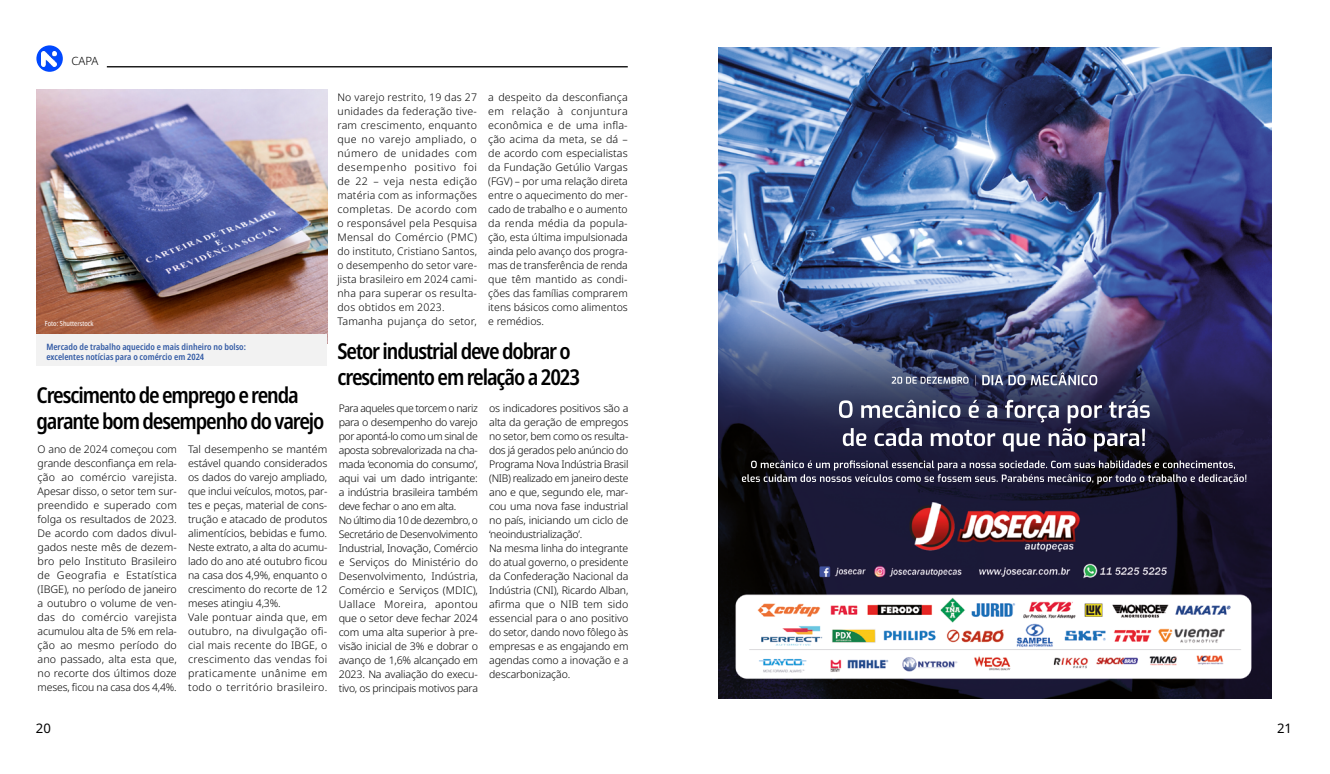
<style>
.page{position:relative;width:1330px;height:774px;background:#fff}
.page>*{position:absolute;margin:0;border:0;box-sizing:border-box;transform-origin:0 0}
.t1{font:600 condensed 21.88px/26.2px "Noto Sans";letter-spacing:-.05em;color:#000}
.t2{font:13.12px "Noto Sans";color:#000}
.t3{font:300 11.38px "Noto Sans";color:#000}
.t4{font:300 10.5px/14px "Noto Sans";letter-spacing:-.01em;color:#000}
.t5{font:300 10.5px/14px "Noto Sans";letter-spacing:.02em;color:#000}
.t6{font:600 condensed 8.75px/10.5px "Noto Sans";color:#3159a4}
.t7{font:condensed 7px "Noto Sans";color:#fff}
</style>
<div class="page">
<svg style="left:36px;top:45px;width:27px;height:27px"></svg>
<img style="left:41px;top:52px;width:16px;height:14px">
<hr style="left:107px;top:66px;width:521px;height:1px;background:#000">
<img style="left:37px;top:89px;width:290px;height:246px">
<div style="left:36px;top:335px;width:291px;height:31px;background:#f2f2f2"></div>
<img style="left:718px;top:47px;width:553px;height:652px">
<p class="t3" style="left:71px;top:53px;width:29px">CAPA</p>
<p class="t5" style="left:337px;top:90px;width:141px">No varejo restrito, 19 das 27 unidades da federação tive&shy;ram crescimento, enquanto que no varejo ampliado, o número de unidades com desempenho positivo foi de 22 – veja nesta edição matéria com as informações completas. De acordo com o responsável pela Pesquisa<br>Mensal do Comércio (PMC) do instituto, Cristiano Santos, o desempenho do setor vare&shy;jista brasileiro em 2024 cami&shy;nha para superar os resulta&shy;dos obtidos em 2023.<br>Tamanha pujança do setor,</p>
<p class="t4" style="left:488px;top:90px;width:141px;text-align:justify">a despeito da desconfiança em relação à conjuntura econômica e de uma infla&shy;ção acima da meta, se dá – de acordo com especialistas da Fundação Getúlio Vargas (FGV) – por uma relação direta entre o aquecimento do mer&shy;cado de trabalho e o aumento da renda média da popula&shy;ção, esta última impulsionada ainda pelo avanço dos progra&shy;mas de transferência de renda que têm mantido as condi&shy;ções das famílias comprarem itens básicos como alimentos</p>
<p class="t7" style="left:45px;top:318px;width:50px">Foto: Shutterstock</p>
<p class="t4" style="left:488px;top:314px;width:57px">e remédios.</p>
<p class="t6" style="left:46px;top:341px;width:201px">Mercado de trabalho aquecido e mais dinheiro no bolso: excelentes notícias para o comércio em 2024</p>
<h1 class="t1" style="left:337px;top:338px;width:244px">Setor industrial deve dobrar o crescimento em relação a 2023</h1>
<h1 class="t1" style="left:36px;top:382px;width:290px">Crescimento de emprego e renda garante bom desempenho do varejo</h1>
<p class="t4" style="left:339px;top:401px;width:141px">Para aqueles que torcem o nariz para o desempenho do varejo por apontá-lo como um sinal de aposta sobrevalorizada na cha&shy;mada ‘economia do consumo’, aqui vai um dado intrigante: a indústria brasileira também deve fechar o ano em alta.<br>No último dia 10 de dezembro, o<br>Secretário de Desenvolvimento<br>Industrial, Inovação, Comércio e Serviços do Ministério do<br>Desenvolvimento, Indústria,<br>Comércio e Serviços (MDIC),<br>Uallace Moreira, apontou que o setor deve fechar 2024 com uma alta superior à pre&shy;visão inicial de 3% e dobrar o avanço de 1,6% alcançado em<br>2023. Na avaliação do execu&shy;tivo, os principais motivos para</p>
<p class="t4" style="left:489px;top:401px;width:141px">os indicadores positivos são a alta da geração de empregos no setor, bem como os resulta&shy;dos já gerados pelo anúncio do<br>Programa Nova Indústria Brasil (NIB) realizado em janeiro deste ano e que, segundo ele, mar&shy;cou uma nova fase industrial no país, iniciando um ciclo de ‘neoindustrialização’.<br>Na mesma linha do integrante do atual governo, o presidente da Confederação Nacional da<br>Indústria (CNI), Ricardo Alban, afirma que o NIB tem sido essencial para o ano positivo do setor, dando novo fôlego às empresas e as engajando em agendas como a inovação e a descarbonização.</p>
<p class="t4" style="left:38px;top:443px;width:141px;text-align:justify">O ano de 2024 começou com grande desconfiança em rela&shy;ção ao comércio varejista.<br>Apesar disso, o setor tem sur&shy;preendido e superado com folga os resultados de 2023.<br>De acordo com dados divul&shy;gados neste mês de dezem&shy;bro pelo Instituto Brasileiro de Geografia e Estatística (IBGE), no período de janeiro a outubro o volume de ven&shy;das do comércio varejista acumulou alta de 5% em rela&shy;ção ao mesmo período do ano passado, alta esta que, no recorte dos últimos doze meses, ficou na casa dos 4,4%.</p>
<p class="t4" style="left:188px;top:443px;width:141px">Tal desempenho se mantém estável quando considerados os dados do varejo ampliado, que inclui veículos, motos, par&shy;tes e peças, material de cons&shy;trução e atacado de produtos alimentícios, bebidas e fumo.<br>Neste extrato, a alta do acumu&shy;lado do ano até outubro ficou na casa dos 4,9%, enquanto o crescimento do recorte de 12 meses atingiu 4,3%.<br>Vale pontuar ainda que, em outubro, na divulgação ofi&shy;cial mais recente do IBGE, o crescimento das vendas foi praticamente unânime em todo o território brasileiro.</p>
<p class="t2" style="left:36px;top:719px;width:17px">20</p>
<p class="t2" style="left:1277px;top:719px;width:17px">21</p>
</div>
